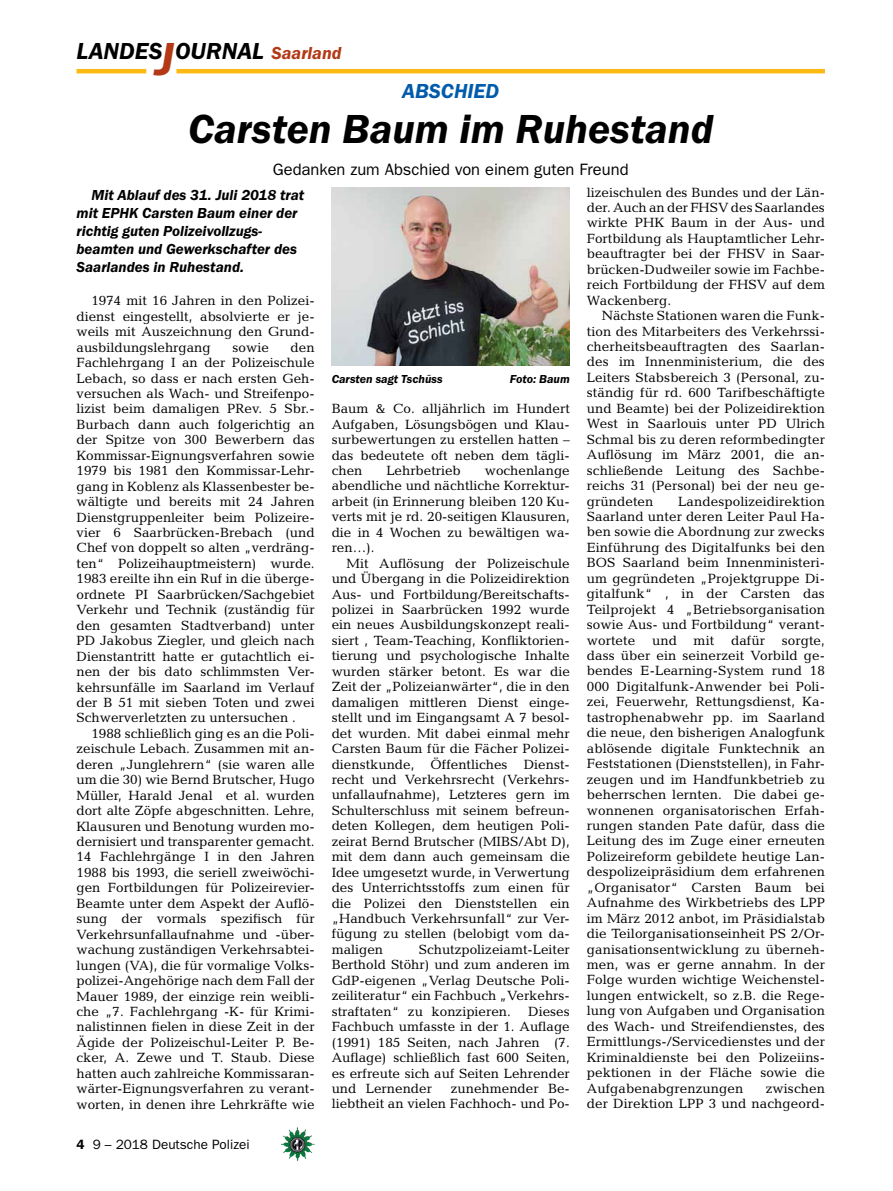
<style>
.page{position:relative;width:893px;height:1191px;background:#fff}
.page>*{position:absolute;margin:0;border:0;box-sizing:border-box;transform-origin:0 0}
.t1{font:italic 600 42px "Franklin Gothic Itc T";color:#000}
.t2{font:italic 600 24px "Franklin Gothic Itc T";color:#000}
.t3{font:italic 600 21px "Franklin Gothic Itc T";color:#005baa}
.t4{font:16.5px "Franklin Gothic";color:#000}
.t5{font:italic 600 15px/18px "Franklin Gothic Itc T";color:#000}
.t6{font:13.5px/15.5px "Candida";color:#000;text-align:justify}
.t7{font:13.5px "Franklin Gothic";color:#000}
.t8{font:italic 600 12px "Franklin Gothic Itc T";color:#000}
.s1{font-size:48px;color:#b33916}
.s2{font-size:18px;color:#b33916}
.s3{font-weight:600}
</style>
<div class="page">
<hr style="left:77px;top:69px;width:69px;height:4px;background:#fdb913">
<hr style="left:176px;top:69px;width:649px;height:4px;background:#fdb913">
<img style="left:281px;top:1128px;width:16px;height:24px">
<img style="left:332px;top:188px;width:238px;height:177px">
<h2 class="t2" style="left:77px;top:37px;width:266px">LANDES<span class="s1">J</span>OURNAL <span class="s2">Saarland</span></h2>
<h3 class="t3" style="left:402px;top:79px;width:26px">Abschied</h3>
<h1 class="t1" style="left:188px;top:105px;width:527px">Carsten Baum im Ruhestand</h1>
<p class="t4" style="left:273px;top:160px;width:357px">Gedanken zum Abschied von einem guten Freund</p>
<p class="t5" style="left:77px;top:186px;width:229px;text-indent:15px">Mit Ablauf des 31. Juli 2018 trat mit EPHK Carsten Baum einer der richtig guten Polizeivollzugs&shy;beamten und Gewerkschafter des<br>Saarlandes in Ruhestand.</p>
<p class="t6" style="left:77px;top:293px;width:240px;text-indent:15px">1974 mit 16 Jahren in den Polizei&shy;dienst eingestellt, absolvierte er je&shy;weils mit Auszeichnung den Grund&shy;ausbildungslehrgang</p>
<p class="t6" style="left:77px;top:339px;width:240px;text-indent:214px">den Fachlehrgang I an der Polizeischule Lebach, so dass er nach ersten Geh&shy;versuchen als Wach- und Streifenpo&shy;lizist beim damaligen PRev. 5 Sbr.- Burbach dann auch folgerichtig an der Spitze von 300 Bewerbern das Kommissar-Eignungsverfahren sowie 1979 bis 1981 den Kommissar-Lehr&shy;gang in Koblenz als Klassenbester be&shy;wältigte und bereits mit 24 Jahren Dienstgruppenleiter beim Polizeire&shy;vier 6 Saarbrücken-Brebach (und Chef von doppelt so alten „verdräng&shy;ten“ Polizeihauptmeistern) wurde.<br>1983 ereilte ihn ein Ruf in die überge&shy;ordnete PI Saarbrücken/Sachgebiet Verkehr und Technik (zuständig für den gesamten Stadtverband) unter PD Jakobus Ziegler, und gleich nach Dienstantritt hatte er gutachtlich ei&shy;nen der bis dato schlimmsten Ver&shy;kehrsunfälle im Saarland im Verlauf der B 51 mit sieben Toten und zwei Schwerverletzten zu untersuchen .</p>
<p class="t6" style="left:77px;top:725px;width:240px;text-indent:15px">1988 schließlich ging es an die Poli&shy;zeischule Lebach. Zusammen mit an&shy;deren „Junglehrern“ (sie waren alle um die 30) wie Bernd Brutscher, Hugo Müller, Harald Jenal et al. wurden dort alte Zöpfe abgeschnitten. Lehre, Klausuren und Benotung wurden mo&shy;dernisiert und transparenter gemacht.<br>14 Fachlehrgänge I in den Jahren 1988 bis 1993, die seriell zweiwöchi&shy;gen Fortbildungen für Polizeirevier-Beamte unter dem Aspekt der Auflö&shy;sung der vormals spezifisch für Verkehrsunfallaufnahme und -über&shy;wachung zuständigen Verkehrsabtei&shy;lungen (VA), die für vormalige Volks&shy;polizei-Angehörige nach dem Fall der Mauer 1989, der einzige rein weibli&shy;che „7. Fachlehrgang -K- für Krimi&shy;nalistinnen fielen in diese Zeit in der Ägide der Polizeischul-Leiter P. Be&shy;cker, A. Zewe und T. Staub. Diese hatten auch zahlreiche Kommissaran&shy;wärter-Eignungsverfahren zu verant&shy;worten, in denen ihre Lehrkräfte wie</p>
<p class="t6" style="left:233px;top:339px;width:38px">sowie</p>
<p class="t7" style="left:77px;top:1136px;width:175px"><span class="s3">4</span> 9 – 2018 Deutsche Polizei</p>
<p class="t8" style="left:332px;top:371px;width:113px">Carsten sagt Tschüss</p>
<p class="t8" style="left:510px;top:371px;width:62px">Foto: Baum</p>
<p class="t6" style="left:332px;top:401px;width:240px">Baum &amp; Co. alljährlich im Hundert Aufgaben, Lösungsbögen und Klau&shy;surbewertungen zu erstellen hatten – das bedeutete oft neben dem tägli&shy;chen</p>
<p class="t6" style="left:332px;top:463px;width:240px;text-indent:153px">wochenlange abendliche und nächtliche Korrektur&shy;arbeit (in Erinnerung bleiben 120 Ku&shy;verts mit je rd. 20-seitigen Klausuren, die in 4 Wochen zu bewältigen wa&shy;ren…).</p>
<p class="t6" style="left:332px;top:555px;width:240px;text-indent:15px">Mit Auflösung der Polizeischule und Übergang in die Polizeidirektion Aus- und Fortbildung/Bereitschafts&shy;polizei in Saarbrücken 1992 wurde ein neues Ausbildungskonzept reali&shy;siert , Team-Teaching, Konfliktorien&shy;tierung und psychologische Inhalte wurden stärker betont. Es war die Zeit der „Polizeianwärter“, die in den damaligen mittleren Dienst einge&shy;stellt und im Eingangsamt A 7 besol&shy;det wurden. Mit dabei einmal mehr Carsten Baum für die Fächer Polizei&shy;dienstkunde, Öffentliches Dienst&shy;recht und Verkehrsrecht (Verkehrs&shy;unfallaufnahme), Letzteres gern im Schulterschluss mit seinem befreun&shy;deten Kollegen, dem heutigen Poli&shy;zeirat Bernd Brutscher (MIBS/Abt D), mit dem dann auch gemeinsam die Idee umgesetzt wurde, in Verwertung des Unterrichtsstoffs zum einen für die Polizei den Dienststellen ein „Handbuch Verkehrsunfall“ zur Ver&shy;fügung zu stellen (belobigt vom da&shy;maligen</p>
<p class="t6" style="left:386px;top:463px;width:76px">Lehrbetrieb</p>
<p class="t6" style="left:332px;top:941px;width:240px;text-indent:87px">Schutzpolizeiamt-Leiter Berthold Stöhr) und zum anderen im GdP-eigenen „Verlag Deutsche Poli&shy;zeiliteratur“ ein Fachbuch „Verkehrs&shy;straftaten“ zu konzipieren.</p>
<p class="t6" style="left:332px;top:1003px;width:240px;text-indent:197px">Dieses Fachbuch umfasste in der 1. Auflage (1991) 185 Seiten, nach Jahren (7.<br>Auflage) schließlich fast 600 Seiten, es erfreute sich auf Seiten Lehrender und Lernender</p>
<p class="t6" style="left:332px;top:1080px;width:240px;text-align:right">zunehmender Be-<br>liebtheit an vielen Fachhoch- und Po-</p>
<p class="t6" style="left:587px;top:184px;width:240px">lizeischulen des Bundes und der Län&shy;der. Auch an der FHSV des Saarlandes wirkte PHK Baum in der Aus- und Fortbildung als Hauptamtlicher Lehr&shy;beauftragter bei der FHSV in Saar&shy;brücken-Dudweiler sowie im Fachbe&shy;reich Fortbildung der FHSV auf dem Wackenberg.</p>
<p class="t6" style="left:587px;top:308px;width:240px;text-indent:15px">Nächste Stationen waren die Funk&shy;tion des Mitarbeiters des Verkehrssi&shy;cherheitsbeauftragten des Saarlan&shy;des im Innenministerium, die des Leiters Stabsbereich 3 (Personal, zu&shy;ständig für rd. 600 Tarifbeschäftigte und Beamte) bei der Polizeidirektion West in Saarlouis unter PD Ulrich Schmal bis zu deren reformbedingter Auflösung im März 2001, die an&shy;schließende Leitung des Sachbe&shy;reichs 31 (Personal) bei der neu ge&shy;gründeten</p>
<p class="t6" style="left:587px;top:493px;width:240px;text-indent:91px">Landespolizeidirektion Saarland unter deren Leiter Paul Ha&shy;ben sowie die Abordnung zur zwecks Einführung des Digitalfunks bei den BOS Saarland beim Innenministeri&shy;um gegründeten „Projektgruppe Di&shy;gitalfunk“ , in der Carsten das Teilprojekt 4 „Betriebsorganisation sowie Aus- und Fortbildung“ verant&shy;wortete und mit dafür sorgte, dass über ein seinerzeit Vorbild ge&shy;bendes E-Learning-System rund 18<br>000 Digitalfunk-Anwender bei Poli&shy;zei, Feuerwehr, Rettungsdienst, Ka&shy;tastrophenabwehr pp. im Saarland die neue, den bisherigen Analogfunk ablösende digitale Funktechnik an Feststationen (Dienststellen), in Fahr&shy;zeugen und im Handfunkbetrieb zu beherrschen lernten. Die dabei ge&shy;wonnenen organisatorischen Erfah&shy;rungen standen Pate dafür, dass die Leitung des im Zuge einer erneuten Polizeireform gebildete heutige Lan&shy;despolizeipräsidium dem erfahrenen „Organisator“ Carsten Baum bei Aufnahme des Wirkbetriebs des LPP im März 2012 anbot, im Präsidialstab die Teilorganisationseinheit PS 2/Or&shy;ganisationsentwicklung zu überneh&shy;men, was er gerne annahm. In der Folge wurden wichtige Weichenstel&shy;lungen entwickelt, so z.B. die Rege&shy;lung von Aufgaben und Organisation des Wach- und Streifendienstes, des Ermittlungs-/Servicedienstes und der Kriminaldienste bei den Polizeiins&shy;pektionen in der Fläche sowie die Aufgabenabgrenzungen</p>
<p class="t6" style="left:587px;top:1080px;width:240px;text-align:right">zwischen<br>der Direktion LPP 3 und nachgeord-</p>
</div>
